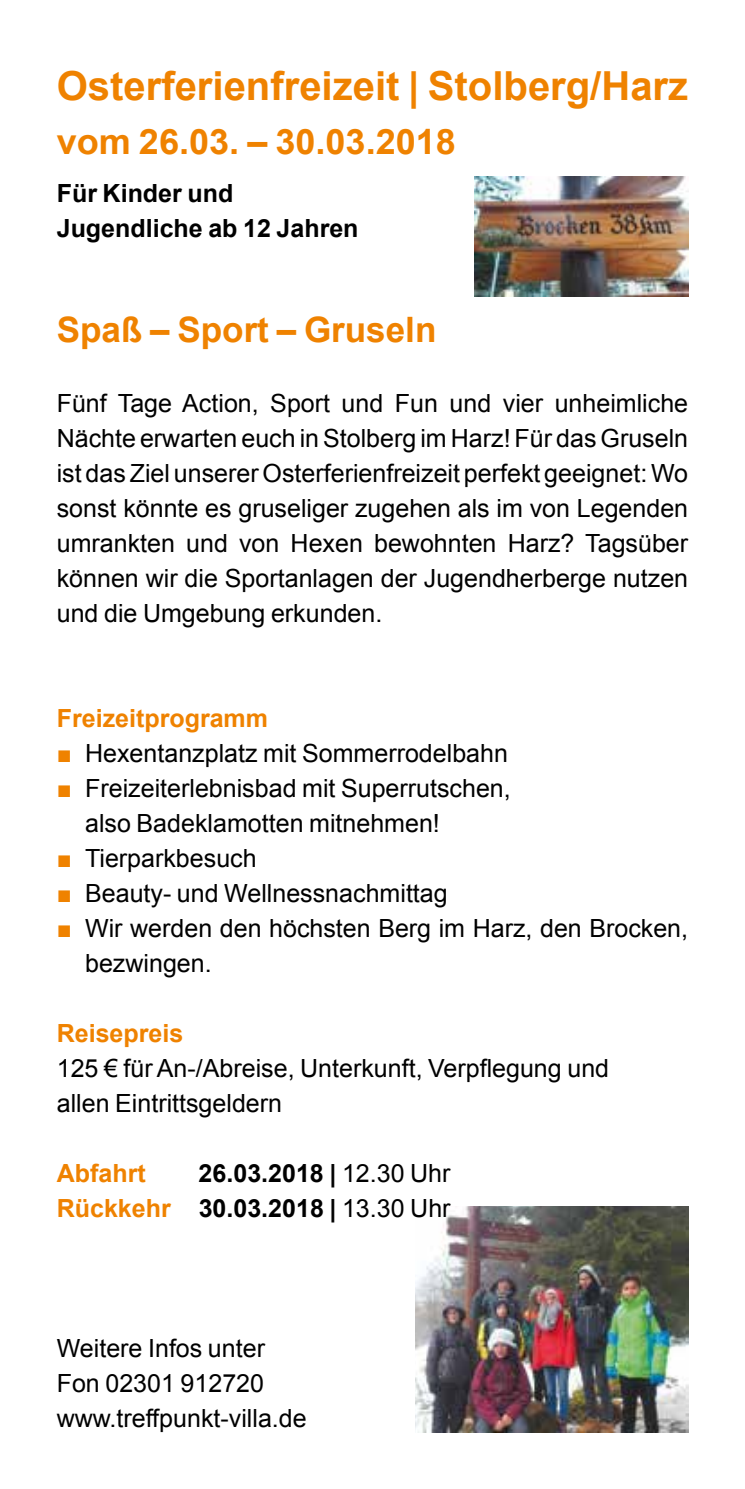
<style>
.page{position:relative;width:745px;height:1489px;background:#fff}
.page>*{position:absolute;margin:0;border:0;box-sizing:border-box;transform-origin:0 0}
.t1{font:700 40px "Arial";color:#ef8200}
.t2{font:700 35px "Arial";color:#ef8200}
.t3{font:25px/35px "Arial";color:#000}
.t4{font:700 25px/35px "Arial";color:#000}
.t5{font:700 25px "Arial";color:#ef8200}
.s1{color:#ef8200}
.s2{font-weight:400}
</style>
<div class="page">
<img style="left:415px;top:1206px;width:272px;height:225px">
<img style="left:474px;top:176px;width:213px;height:120px">
<h1 class="t1" style="left:57px;top:59px;width:632px">Osterferienfreizeit | Stolberg/Harz</h1>
<h2 class="t2" style="left:57px;top:118px;width:400px">vom 26.03. – 30.03.2018</h2>
<p class="t4" style="left:57px;top:176px;width:303px">Für Kinder und<br>Jugendliche ab 12 Jahren</p>
<h2 class="t2" style="left:57px;top:306px;width:381px">Spaß – Sport – Gruseln</h2>
<p class="t3" style="left:57px;top:385px;width:632px;text-align:justify">Fünf Tage Action, Sport und Fun und vier unheimliche Nächte erwarten euch in Stolberg im Harz! Für das Gruseln ist das Ziel unserer Osterferienfreizeit perfekt geeignet: Wo sonst könnte es gruseliger zugehen als im von Legenden umrankten und von Hexen bewohnten Harz? Tagsüber können wir die Sportanlagen der Jugendherberge nutzen und die Umgebung erkunden.</p>
<p class="t5" style="left:57px;top:701px;width:213px">Freizeitprogramm</p>
<p class="t3" style="left:57px;top:735px;width:452px"><span class="s1">■</span> Hexentanzplatz mit Sommerrodelbahn</p>
<p class="t3" style="left:85px;top:770px;width:427px;text-indent:-28px"><span class="s1">■</span> Freizeiterlebnisbad mit Superrutschen, also Badeklamotten mitnehmen!</p>
<p class="t3" style="left:57px;top:840px;width:201px"><span class="s1">■</span> Tierparkbesuch</p>
<p class="t3" style="left:57px;top:875px;width:392px"><span class="s1">■</span> Beauty- und Wellnessnachmittag</p>
<p class="t3" style="left:85px;top:910px;width:604px;text-indent:-28px"><span class="s1">■</span> Wir werden den höchsten Berg im Harz, den Brocken, bezwingen.</p>
<p class="t5" style="left:57px;top:1016px;width:128px">Reisepreis</p>
<p class="t3" style="left:57px;top:1050px;width:553px">125 € für An-/Abreise, Unterkunft, Verpflegung und allen Eintrittsgeldern</p>
<p class="t5" style="left:57px;top:1156px;width:90px">Abfahrt</p>
<p class="t4" style="left:57px;top:1156px;width:395px;text-align:right">26.03.2018 | <span class="s2">12.30 Uhr<br></span><span class="s1">Rückkehr</span> 30.03.2018 | <span class="s2">13.30 Uhr</span></p>
<p class="t3" style="left:57px;top:1330px;width:251px">Weitere Infos unter<br>Fon 02301 912720 www.treffpunkt-villa.de</p>
</div>
